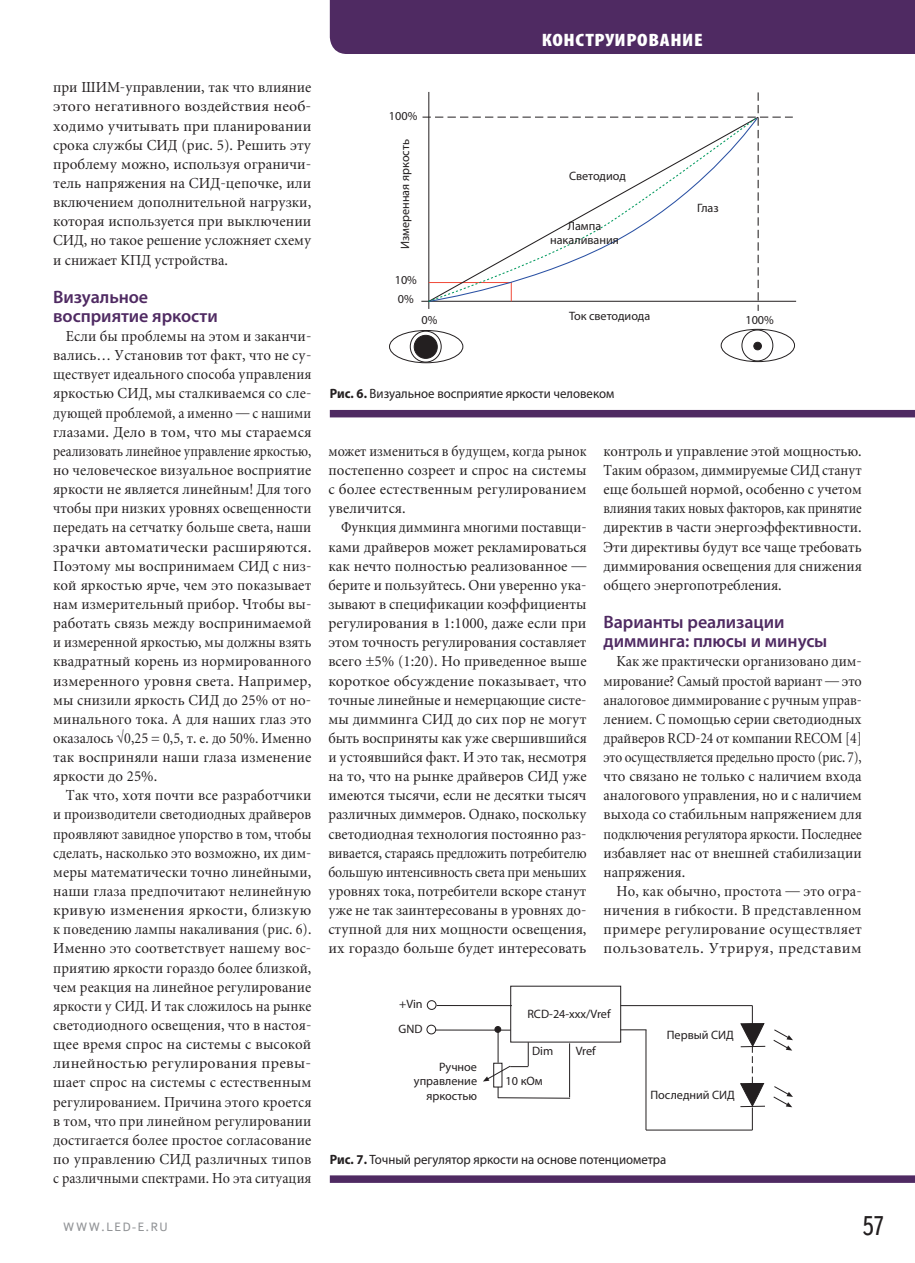
<style>
.page{position:relative;width:915px;height:1263px;background:#fff}
.page>*{position:absolute;margin:0;border:0;box-sizing:border-box;transform-origin:0 0}
.t1{font:27px "Text Book C";color:#231f20;scale:.9 1}
.t2{font:600 18px/19.2px "Myriad Pro";letter-spacing:-.005em;color:#4f2a62}
.t3{font:900 condensed 18px "Myriad Pro";letter-spacing:.03em;color:#fff;scale:1.17 1}
.t4{font:15px/19.2px "Miniature";letter-spacing:.005em;color:#231f20;text-align:justify;scale:.96 1}
.t5{font:15px/19.2px "Miniature";letter-spacing:.005em;color:#231f20;text-align:justify;scale:.92 1}
.t6{font:15px/19.2px "Miniature";letter-spacing:.005em;color:#231f20;text-align:justify;scale:.94 1}
.t7{font:15px/19.2px "Miniature";letter-spacing:.005em;color:#231f20;text-align:justify;scale:.95 1}
.t8{font:15px/19.2px "Miniature";letter-spacing:.005em;color:#231f20;text-align:justify;scale:.9 1}
.t9{font:13.5px "Myriad Pro";color:#231f20;scale:.95 1}
.t10{font:12.15px/14.5px "Myriad Pro";color:#231f20}
.t11{font:12px "Text Book C";letter-spacing:.13em;color:#939598}
.s1{font-weight:700}
</style>
<div class="page">
<div style="left:330px;top:0;width:584px;height:54px;background:#4f2a62"></div>
<hr style="left:421px;top:301px;width:374px;height:1px;background:#231f20">
<div style="left:389px;top:330px;width:74px;height:33px;border:1px solid #231f20;border-radius:50%"></div>
<div style="left:409px;top:331px;width:32px;height:31px;border:1px solid #231f20;border-radius:50%"></div>
<div style="left:414px;top:335px;width:23px;height:23px;background:#231f20;border-radius:50%"></div>
<div style="left:413px;top:335px;width:24px;height:24px;border:1px solid #231f20;border-radius:50%"></div>
<div style="left:720px;top:329px;width:74px;height:33px;border:1px solid #231f20;border-radius:50%"></div>
<div style="left:741px;top:330px;width:32px;height:31px;border:1px solid #231f20;border-radius:50%"></div>
<div style="left:753px;top:342px;width:8px;height:8px;background:#231f20;border-radius:50%"></div>
<div style="left:753px;top:342px;width:8px;height:8px;border:1px solid #231f20;border-radius:50%"></div>
<svg style="left:427px;top:116px;width:330px;height:186px"></svg>
<hr style="left:436px;top:1005px;width:75px;height:1px;background:#231f20">
<div style="left:427px;top:1000px;width:9px;height:10px;border:1px solid #231f20;border-radius:50%"></div>
<div style="left:510px;top:986px;width:111px;height:56px;border:1px solid #231f20"></div>
<hr style="left:645px;top:1030px;width:1px;height:100px;background:#231f20">
<hr style="left:435px;top:1030px;width:75px;height:1px;background:#231f20">
<div style="left:426px;top:1025px;width:10px;height:9px;border:1px solid #231f20;border-radius:50%"></div>
<hr style="left:645px;top:1130px;width:107px;height:1px;background:#231f20">
<hr style="left:620px;top:1005px;width:132px;height:1px;background:#231f20">
<svg style="left:739px;top:1005px;width:26px;height:125px"></svg>
<svg style="left:620px;top:1029px;width:26px;height:1px"></svg>
<div style="left:493px;top:1063px;width:9px;height:24px;border:1px solid #231f20"></div>
<hr style="left:497px;top:1030px;width:1px;height:33px;background:#231f20">
<div style="left:494px;top:1026px;width:7px;height:7px;border:1px solid #231f20;border-radius:50%"></div>
<svg style="left:773px;top:1029px;width:19px;height:21px"></svg>
<svg style="left:773px;top:1086px;width:19px;height:21px"></svg>
<svg style="left:497px;top:1087px;width:73px;height:12px"></svg>
<hr style="left:569px;top:1043px;width:1px;height:54px;background:#231f20">
<svg style="left:483px;top:1042px;width:45px;height:39px"></svg>
<div style="left:330px;top:410px;width:584px;height:7px;background:#4f2a62"></div>
<div style="left:330px;top:1175px;width:584px;height:8px;background:#4f2a62"></div>
<p class="t4" style="left:53px;top:79px;width:270px">при ШИМ-управлении, так что влияние этого негативного воздействия необ&shy;ходимо учитывать при планировании срока службы СИД (рис. 5). Решить эту проблему можно, используя ограничи&shy;тель напряжения на СИД-цепочке, или включением дополнительной нагрузки, которая используется при выключении СИД, но такое решение усложняет схему и снижает КПД устройства.</p>
<p class="t2" style="left:53px;top:287px;width:166px">Визуальное восприятие яркости</p>
<p class="t4" style="left:53px;top:328px;width:270px;text-indent:13px">Если бы проблемы на этом и заканчи&shy;вались… Установив тот факт, что не су&shy;ществует идеального способа управления яркостью СИД, мы сталкиваемся со сле&shy;дующей проблемой, а именно — с нашими глазами. Дело в том, что мы стараемся реализовать линейное управление яркостью, но человеческое визуальное восприятие яркости не является линейным! Для того чтобы при низких уровнях освещенности передать на сетчатку больше света, наши зрачки автоматически расширяются.<br>Поэтому мы воспринимаем СИД с низ&shy;кой яркостью ярче, чем это показывает нам измерительный прибор. Чтобы вы&shy;работать связь между воспринимаемой и измеренной яркостью, мы должны взять квадратный корень из нормированного измеренного уровня света. Например, мы снизили яркость СИД до 25% от но&shy;минального тока. А для наших глаз это оказалось √0,25 = 0,5, т. е. до 50%. Именно так восприняли наши глаза изменение яркости до 25%.</p>
<p class="t4" style="left:53px;top:787px;width:270px;text-indent:13px">Так что, хотя почти все разработчики и производители светодиодных драйверов проявляют завидное упорство в том, чтобы сделать, насколько это возможно, их дим&shy;меры математически точно линейными, наши глаза предпочитают нелинейную кривую изменения яркости, близкую к поведению лампы накаливания (рис. 6).<br>Именно это соответствует нашему вос&shy;приятию яркости гораздо более близкой, чем реакция на линейное регулирование яркости у СИД. И так сложилось на рынке светодиодного освещения, что в настоя&shy;щее время спрос на системы с высокой линейностью регулирования превы&shy;шает спрос на системы с естественным регулированием. Причина этого кроется в том, что при линейном регулировании достигается более простое согласование по управлению СИД различных типов с различными спектрами. Но эта ситуация</p>
<p class="t10" style="left:389px;top:110px;width:30px">100%</p>
<p class="t10" style="left:399px;top:249px;width:112px;rotate:-90deg">Измеренная яркость</p>
<p class="t10" style="left:394px;top:272px;width:24px;line-height:18.9px">10%<br>0%</p>
<p class="t10" style="left:421px;top:314px;width:17px">0%</p>
<p class="t3" style="left:541px;top:29px;width:139px">КОНСТРУИРОВАНИЕ</p>
<p class="t10" style="left:569px;top:170px;width:58px">Светодиод</p>
<p class="t10" style="left:550px;top:220px;width:70px;text-align:center">Лампа накаливания</p>
<p class="t10" style="left:569px;top:310px;width:83px">Ток светодиода</p>
<p class="t10" style="left:697px;top:202px;width:23px">Глаз</p>
<p class="t9" style="left:330px;top:389px;width:301px"><span class="s1">Рис. 6.</span> Визуальное восприятие яркости человеком</p>
<p class="t10" style="left:745px;top:314px;width:30px">100%</p>
<p class="t8" style="left:328px;top:443px;width:288px">может измениться в будущем, когда рынок постепенно созреет и спрос на системы с более естественным регулированием увеличится.</p>
<p class="t5" style="left:328px;top:519px;width:282px;text-indent:13px">Функция димминга многими поставщи&shy;ками драйверов может рекламироваться как нечто полностью реализованное — берите и пользуйтесь. Они уверенно ука&shy;зывают в спецификации коэффициенты регулирования в 1:1000, даже если при этом точность регулирования составляет всего ±5% (1:20). Но приведенное выше короткое обсуждение показывает, что точные линейные и немерцающие систе&shy;мы димминга СИД до сих пор не могут быть восприняты как уже свершившийся и устоявшийся факт. И это так, несмотря на то, что на рынке драйверов СИД уже имеются тысячи, если не десятки тысяч различных диммеров. Однако, поскольку светодиодная технология постоянно раз&shy;вивается, стараясь предложить потребителю большую интенсивность света при меньших уровнях тока, потребители вскоре станут уже не так заинтересованы в уровнях до&shy;ступной для них мощности освещения, их гораздо больше будет интересовать</p>
<p class="t7" style="left:603px;top:443px;width:273px">контроль и управление этой мощностью.<br>Таким образом, диммируемые СИД станут еще большей нормой, особенно с учетом влияния таких новых факторов, как принятие директив в части энергоэффективности.<br>Эти директивы будут все чаще требовать диммирования освещения для снижения общего энергопотребления.</p>
<p class="t2" style="left:603px;top:612px;width:225px">Варианты реализации димминга: плюсы и минусы</p>
<p class="t6" style="left:603px;top:653px;width:276px;text-indent:13px">Как же практически организовано дим&shy;мирование? Самый простой вариант — это аналоговое диммирование с ручным управ&shy;лением. С помощью серии светодиодных драйверов RCD-24 от компании RECOM [4] это осуществляется предельно просто (рис. 7), что связано не только с наличием входа аналогового управления, но и с наличием выхода со стабильным напряжением для подключения регулятора яркости. Последнее избавляет нас от внешней стабилизации напряжения.</p>
<p class="t7" style="left:603px;top:883px;width:273px;text-indent:13px">Но, как обычно, простота — это огра&shy;ничения в гибкости. В представленном примере регулирование осуществляет пользователь. Утрируя, представим</p>
<p class="t10" style="left:398px;top:993px;width:25px;line-height:24.8px">+Vin<br>GND</p>
<p class="t10" style="left:414px;top:1060px;width:65px;text-align:right">Ручное управление яркостью</p>
<p class="t10" style="left:527px;top:1008px;width:85px">RCD-24-xxx/Vref</p>
<p class="t10" style="left:575px;top:1045px;width:22px">Vref</p>
<p class="t10" style="left:532px;top:1045px;width:23px">Dim</p>
<p class="t10" style="left:505px;top:1075px;width:39px">10 кОм</p>
<p class="t10" style="left:666px;top:1029px;width:69px">Первый СИД</p>
<p class="t10" style="left:650px;top:1089px;width:86px">Последний СИД</p>
<p class="t9" style="left:330px;top:1154px;width:356px"><span class="s1">Рис. 7.</span> Точный регулятор яркости на основе потенциометра</p>
<p class="t11" style="left:63px;top:1220px;width:106px">WWW.LED-E.RU</p>
<h1 class="t1" style="left:861px;top:1211px;width:27px">57</h1>
</div>
